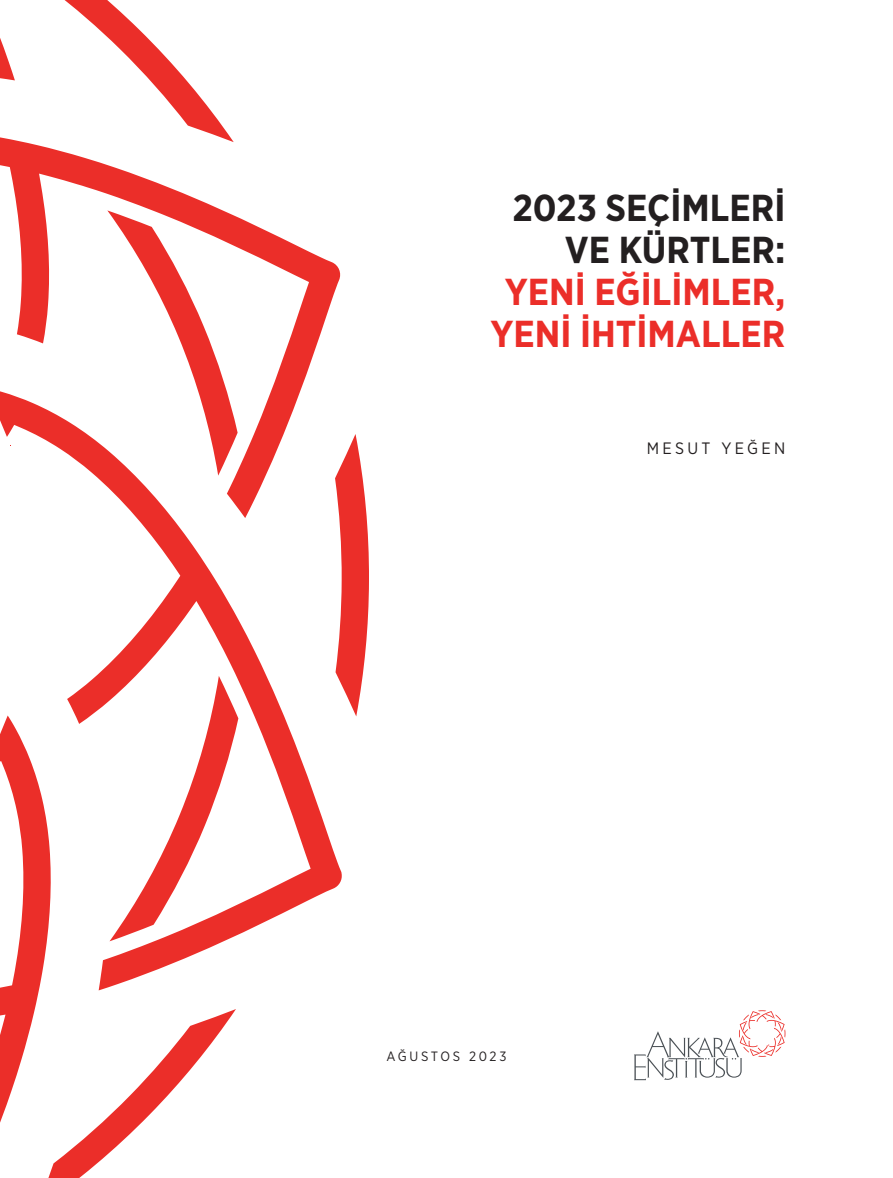
<style>
.page{position:relative;width:893px;height:1178px;background:#fff}
.page>*{position:absolute;margin:0;border:0;box-sizing:border-box;transform-origin:0 0}
.t1{font:700 37.5px/42px "Gotham Narrow";color:#eb2e29;text-align:center}
.t2{font:700 37.5px/42px "Gotham Narrow";color:#231f20;text-align:right}
.t3{font:16.5px "Gotham Narrow";letter-spacing:.2em;color:#231f20}
.t4{font:13.5px "Gotham Narrow";letter-spacing:.195em;color:#231f20}
</style>
<div class="page">
<svg style="left:64px;top:0;width:159px;height:127px"></svg>
<svg style="left:343px;top:434px;width:26px;height:282px"></svg>
<svg style="left:96px;top:461px;width:247px;height:474px"></svg>
<svg style="left:0;top:38px;width:15px;height:43px"></svg>
<svg style="left:0;top:676px;width:238px;height:502px"></svg>
<svg style="left:0;top:127px;width:342px;height:391px"></svg>
<svg style="left:634px;top:1010px;width:151px;height:70px"></svg>
<p class="t2" style="left:512px;top:187px;width:275px">2023 SEÇİMLERİ<br>VE KÜRTLER:</p>
<p class="t1" style="left:490px;top:271px;width:296px">YENİ EĞİLİMLER,<br>YENİ İHTİMALLER</p>
<p class="t3" style="left:647px;top:438px;width:140px">MESUT YEĞEN</p>
<p class="t4" style="left:387px;top:1047px;width:121px">AĞUSTOS 2023</p>
</div>
